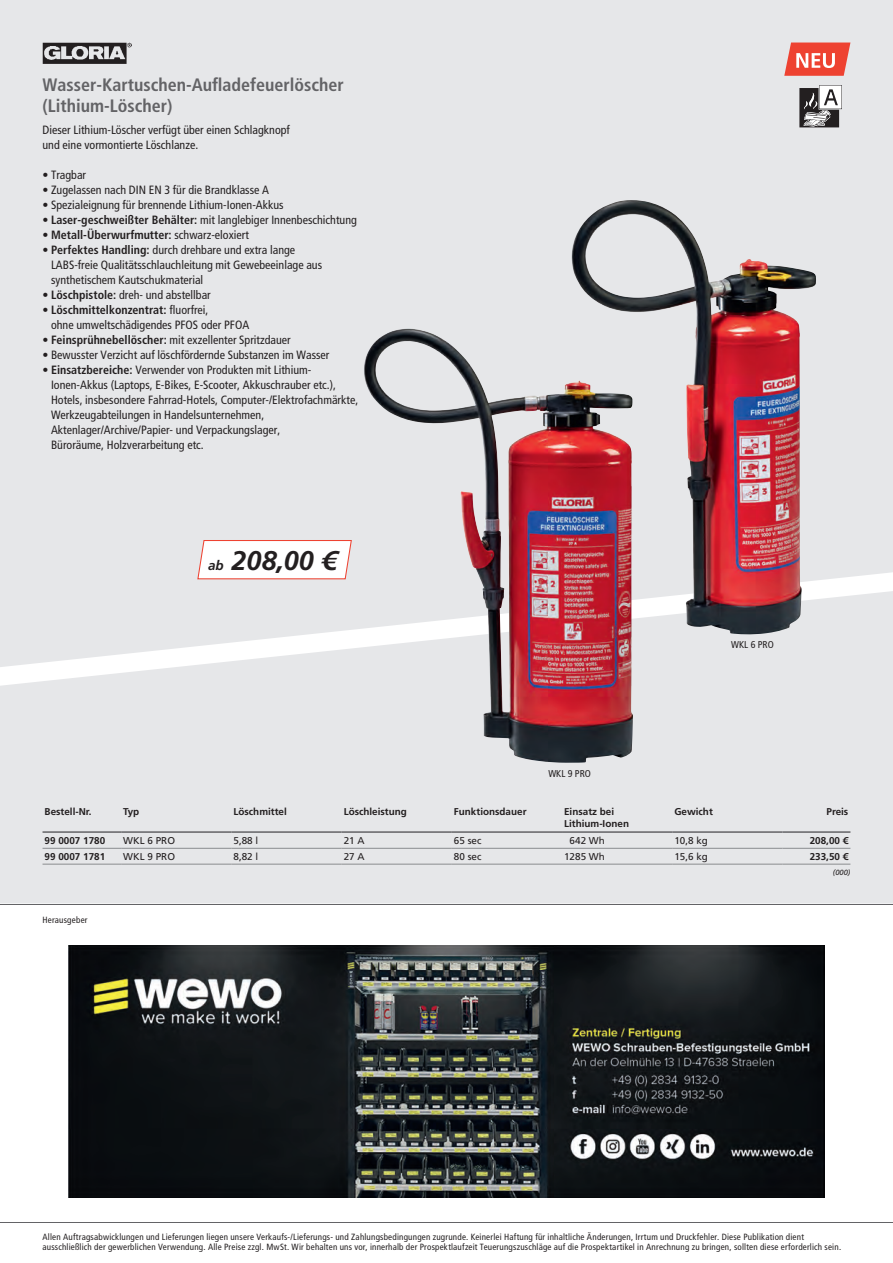
<style>
.page{position:relative;width:893px;height:1263px;background:#fff}
.page>*{position:absolute;margin:0;border:0;box-sizing:border-box;transform-origin:0 0}
.t1{font:italic 700 27px "Frutiger LT Pro";color:#231f20}
.t2{font:700 condensed 18px/20.5px "Frutiger LT Pro";color:#636366}
.t3{font:condensed 12px/15px "Frutiger LT Pro";color:#231f20}
.t4{font:700 condensed 12px "Frutiger LT Pro";color:#231f20}
.t5{font:700 9.9px/11.9px "Frutiger LT Pro";color:#231f20}
.t6{font:9.9px "Frutiger LT Pro";color:#231f20}
.t7{font:condensed 9.9px "Frutiger LT Pro";color:#231f20}
.t8{font:condensed 9px/10.5px "Frutiger LT Pro";letter-spacing:.02em;color:#231f20}
.t9{font:italic 7.5px "Frutiger LT Pro";color:#231f20}
.s1{font-weight:700}
.s2{font-weight:400}
.s3{font-size:13.5px}
</style>
<div class="page">
<div style="left:0;top:669px;width:893px;height:234px;background:#e6e7e9"></div>
<div style="left:0;top:0;width:893px;height:669px;background:#e6e7e9"></div>
<hr style="left:121px;top:831px;width:110px;height:2px;background:#636366">
<hr style="left:231px;top:831px;width:111px;height:2px;background:#636366">
<hr style="left:342px;top:831px;width:110px;height:2px;background:#636366">
<hr style="left:452px;top:831px;width:110px;height:2px;background:#636366">
<hr style="left:562px;top:831px;width:110px;height:2px;background:#636366">
<hr style="left:672px;top:831px;width:110px;height:2px;background:#636366">
<hr style="left:43px;top:848px;width:78px;height:1px;background:#8a8c8f">
<hr style="left:121px;top:848px;width:110px;height:1px;background:#8a8c8f">
<hr style="left:231px;top:848px;width:111px;height:1px;background:#8a8c8f">
<hr style="left:342px;top:848px;width:110px;height:1px;background:#8a8c8f">
<hr style="left:452px;top:848px;width:110px;height:1px;background:#8a8c8f">
<hr style="left:562px;top:848px;width:110px;height:1px;background:#8a8c8f">
<hr style="left:672px;top:848px;width:110px;height:1px;background:#8a8c8f">
<hr style="left:782px;top:848px;width:68px;height:1px;background:#8a8c8f">
<hr style="left:782px;top:864px;width:68px;height:1px;background:#8a8c8f">
<hr style="left:121px;top:864px;width:110px;height:1px;background:#8a8c8f">
<hr style="left:231px;top:864px;width:111px;height:1px;background:#8a8c8f">
<hr style="left:342px;top:864px;width:110px;height:1px;background:#8a8c8f">
<hr style="left:452px;top:864px;width:110px;height:1px;background:#8a8c8f">
<hr style="left:562px;top:864px;width:110px;height:1px;background:#8a8c8f">
<hr style="left:672px;top:864px;width:110px;height:1px;background:#8a8c8f">
<hr style="left:43px;top:831px;width:78px;height:2px;background:#636366">
<hr style="left:782px;top:831px;width:68px;height:2px;background:#636366">
<hr style="left:43px;top:864px;width:78px;height:1px;background:#8a8c8f">
<svg style="left:196px;top:539px;width:157px;height:41px"></svg>
<img style="left:572px;top:200px;width:244px;height:435px">
<svg style="left:784px;top:43px;width:66px;height:33px"></svg>
<img style="left:363px;top:329px;width:270px;height:434px">
<img style="left:43px;top:43px;width:89px;height:22px">
<svg style="left:799px;top:85px;width:43px;height:42px"></svg>
<hr style="left:0;top:1222px;width:893px;height:1px;background:#636366">
<hr style="left:0;top:904px;width:893px;height:1px;background:#636366">
<img style="left:69px;top:945px;width:755px;height:253px">
<h2 class="t2" style="left:43px;top:75px;width:303px">Wasser-Kartuschen-Aufladefeuerlöscher (Lithium-Löscher)</h2>
<p class="t3" style="left:43px;top:122px;width:249px">Dieser Lithium-Löscher verfügt über einen Schlagknopf und eine vormontierte Löschlanze.</p>
<p class="t3" style="left:43px;top:167px;width:45px">• Tragbar</p>
<p class="t3" style="left:43px;top:182px;width:228px">• Zugelassen nach DIN EN 3 für die Brandklasse A</p>
<p class="t3" style="left:43px;top:197px;width:243px">• Spezialeignung für brennende Lithium-Ionen-Akkus</p>
<p class="t3" style="left:43px;top:212px;width:316px">• <span class="s1">Laser-geschweißter Behälter:</span> mit langlebiger Innenbeschichtung</p>
<p class="t4" style="left:43px;top:227px;width:208px"><span class="s2">•</span> Metall-Überwurfmutter: <span class="s2">schwarz-eloxiert</span></p>
<p class="t3" style="left:51px;top:242px;width:273px;text-indent:-9px">• <span class="s1">Perfektes Handling:</span> durch drehbare und extra lange<br>LABS-freie Qualitätsschlauchleitung mit Gewebeeinlage aus synthetischem Kautschukmaterial</p>
<p class="t3" style="left:43px;top:287px;width:170px">• <span class="s1">Löschpistole:</span> dreh- und abstellbar</p>
<p class="t3" style="left:51px;top:302px;width:200px;text-indent:-9px">• <span class="s1">Löschmittelkonzentrat:</span> fluorfrei,<br>ohne umweltschädigendes PFOS oder PFOA</p>
<p class="t3" style="left:43px;top:332px;width:250px">• <span class="s1">Feinsprühnebellöscher:</span> mit exzellenter Spritzdauer</p>
<p class="t3" style="left:43px;top:347px;width:288px">• Bewusster Verzicht auf löschfördernde Substanzen im Wasser</p>
<p class="t3" style="left:51px;top:362px;width:309px;text-indent:-9px">• <span class="s1">Einsatzbereiche:</span> Verwender von Produkten mit Lithium-Ionen-Akkus (Laptops, E-Bikes, E-Scooter, Akkuschrauber etc.), Hotels, insbesondere Fahrrad-Hotels, Computer-/Elektrofachmärkte, Werkzeugabteilungen in Handelsunternehmen, Aktenlager/Archive/Papier- und Verpackungslager,<br>Büroräume, Holzverarbeitung etc.</p>
<h1 class="t1" style="left:208px;top:544px;width:130px"><span class="s3">ab</span> 208,00 €</h1>
<p class="t7" style="left:548px;top:767px;width:44px">WKL 9 PRO</p>
<p class="t7" style="left:731px;top:639px;width:44px">WKL 6 PRO</p>
<p class="t5" style="left:45px;top:806px;width:48px">Bestell-Nr.</p>
<p class="t5" style="left:123px;top:806px;width:17px">Typ</p>
<p class="t5" style="left:234px;top:806px;width:55px">Löschmittel</p>
<p class="t5" style="left:344px;top:806px;width:65px">Löschleistung</p>
<p class="t5" style="left:454px;top:806px;width:74px">Funktionsdauer</p>
<p class="t5" style="left:564px;top:806px;width:66px">Einsatz bei<br>Lithium-Ionen</p>
<p class="t5" style="left:674px;top:806px;width:40px">Gewicht</p>
<p class="t5" style="left:826px;top:806px;width:23px">Preis</p>
<p class="t5" style="left:45px;top:834px;width:62px">99 0007 1780</p>
<p class="t6" style="left:123px;top:834px;width:53px">WKL 6 PRO</p>
<p class="t6" style="left:234px;top:834px;width:26px">5,88 l</p>
<p class="t6" style="left:344px;top:834px;width:22px">21 A</p>
<p class="t6" style="left:454px;top:834px;width:29px">65 sec</p>
<p class="t6" style="left:570px;top:834px;width:37px">642 Wh</p>
<p class="t6" style="left:674px;top:834px;width:35px">10,8 kg</p>
<p class="t5" style="left:810px;top:834px;width:40px">208,00 €</p>
<p class="t5" style="left:45px;top:850px;width:62px">99 0007 1781</p>
<p class="t6" style="left:123px;top:850px;width:53px">WKL 9 PRO</p>
<p class="t6" style="left:234px;top:850px;width:26px">8,82 l</p>
<p class="t6" style="left:344px;top:850px;width:22px">27 A</p>
<p class="t6" style="left:454px;top:850px;width:29px">80 sec</p>
<p class="t6" style="left:564px;top:850px;width:42px">1285 Wh</p>
<p class="t6" style="left:674px;top:850px;width:35px">15,6 kg</p>
<p class="t5" style="left:810px;top:850px;width:40px">233,50 €</p>
<p class="t8" style="left:43px;top:915px;width:47px">Herausgeber</p>
<p class="t9" style="left:833px;top:868px;width:19px">(000)</p>
<p class="t8" style="left:43px;top:1232px;width:800px">Allen Auftragsabwicklungen und Lieferungen liegen unsere Verkaufs-/Lieferungs- und Zahlungsbedingungen zugrunde. Keinerlei Haftung für inhaltliche Änderungen, Irrtum und Druckfehler. Diese Publikation dient ausschließlich der gewerblichen Verwendung. Alle Preise zzgl. MwSt. Wir behalten uns vor, innerhalb der Prospektlaufzeit Teuerungszuschläge auf die Prospektartikel in Anrechnung zu bringen, sollten diese erforderlich sein.</p>
</div>
